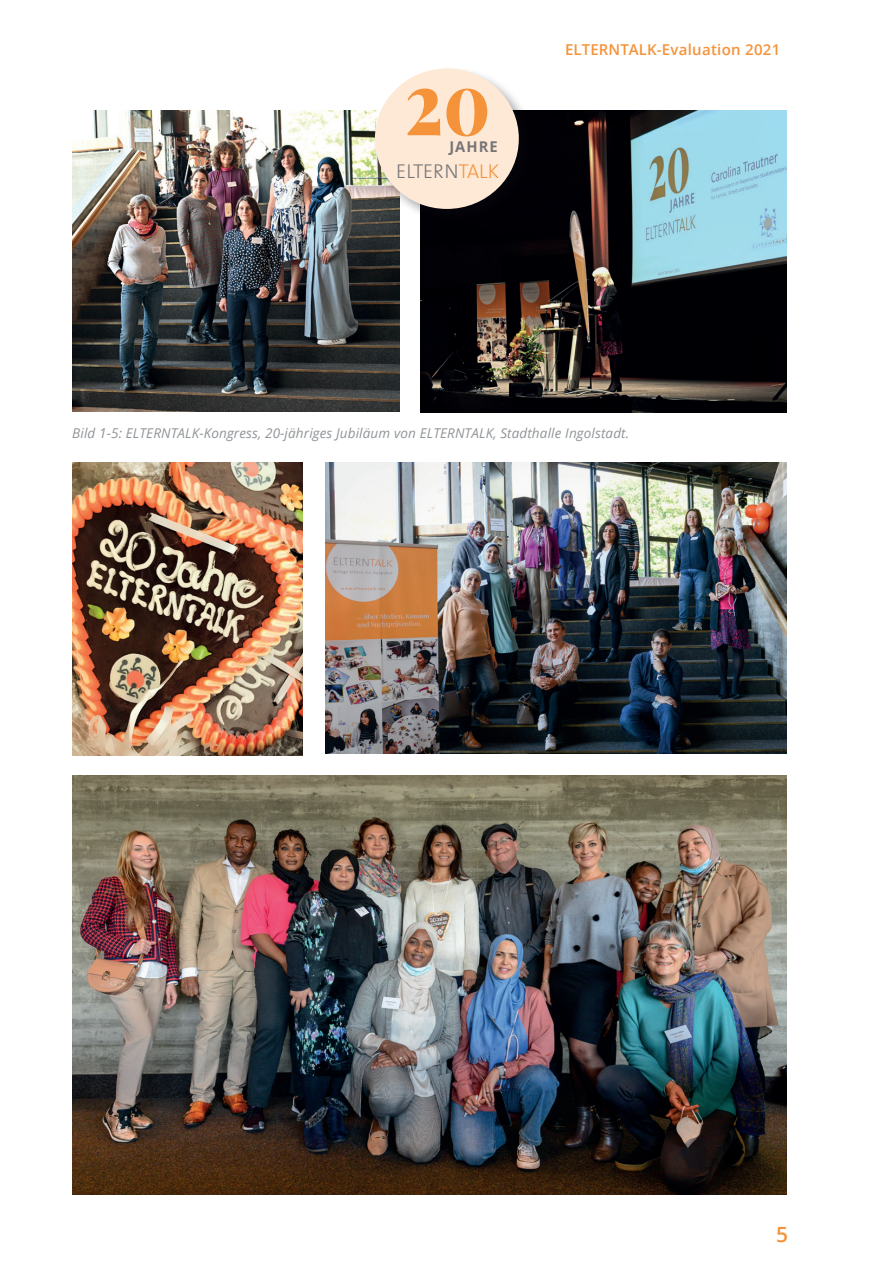
<style>
.page{position:relative;width:893px;height:1263px;background:#fff}
.page>*{position:absolute;margin:0;border:0;box-sizing:border-box;transform-origin:0 0}
.t1{font:600 21px "Open Sans";color:#f5933a}
.t2{font:300 20.1px "The Sans";color:#777677}
.t3{font:600 15px "Open Sans";letter-spacing:.02em;color:#f5933a}
.t4{font:700 14.85px "Open Sans";letter-spacing:.07em;color:#777677}
.t5{font:italic 13.5px "Open Sans";letter-spacing:.01em;color:#919598}
.s1{color:#f5933a}
</style>
<div class="page">
<img style="left:421px;top:111px;width:366px;height:301px">
<img style="left:72px;top:462px;width:231px;height:293px">
<img style="left:325px;top:462px;width:462px;height:292px">
<img style="left:72px;top:775px;width:715px;height:420px">
<img style="left:72px;top:111px;width:328px;height:300px">
<div style="left:372px;top:66px;width:163px;height:159px;background:#0e0c14;opacity:.35"></div>
<div style="left:375px;top:68px;width:144px;height:141px;background:#fee9d6;border-radius:50%"></div>
<svg style="left:407px;top:89px;width:80px;height:47px"></svg>
<p class="t4" style="left:449px;top:136px;width:50px">JAHRE</p>
<h2 class="t2" style="left:396px;top:154px;width:104px">ELTERN<span class="s1">TALK</span></h2>
<p class="t3" style="left:565px;top:39px;width:217px">ELTERNTALK-Evaluation 2021</p>
<p class="t5" style="left:72px;top:424px;width:558px">Bild 1-5: ELTERNTALK-Kongress, 20-jähriges Jubiläum von ELTERNTALK, Stadthalle Ingolstadt.</p>
<h1 class="t1" style="left:776px;top:1220px;width:13px">5</h1>
</div>
